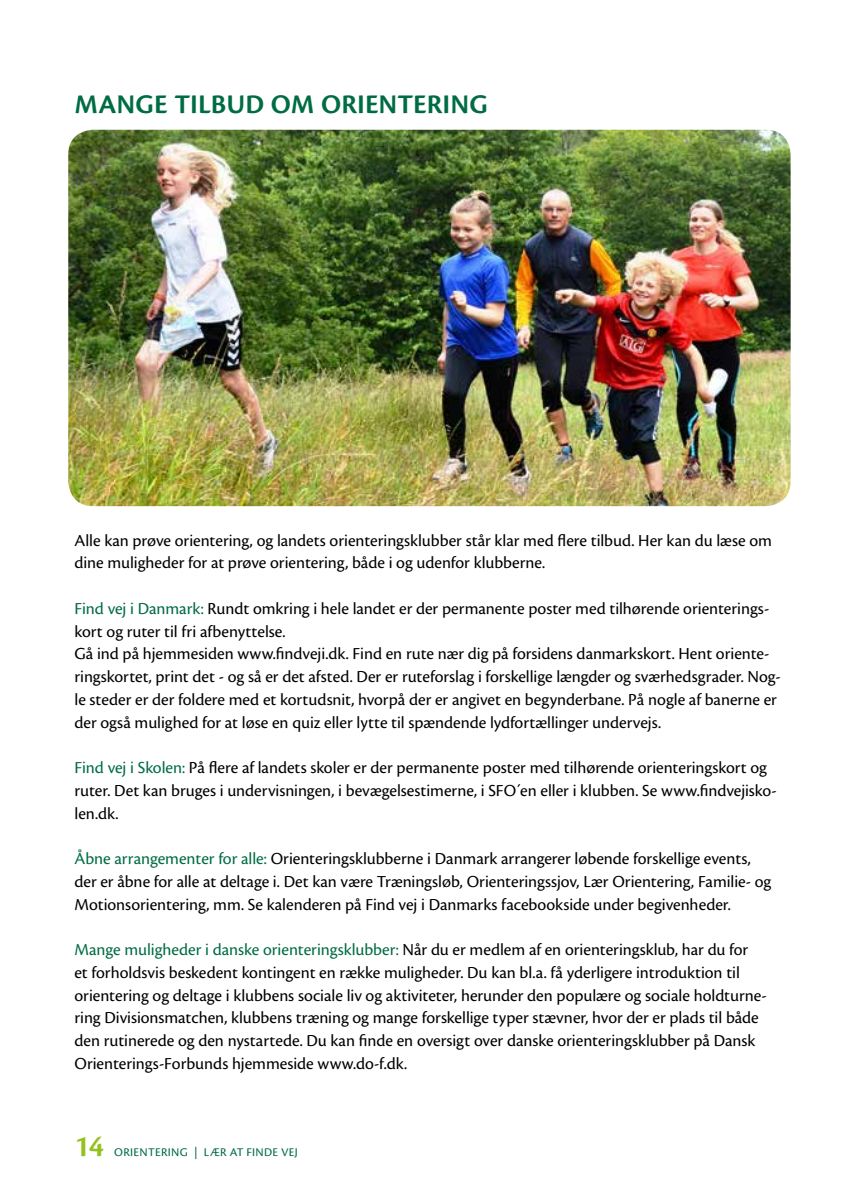
<style>
.page{position:relative;width:844px;height:1191px;background:#fff}
.page>*{position:absolute;margin:0;border:0;box-sizing:border-box;transform-origin:0 0}
.t1{font:600 31.5px "Cronos Pro";color:#95c11f}
.t2{font:28px "Cronos Pro Semibold Capt";letter-spacing:.005em;color:#006c43}
.t3{font:17.5px/22.8px "Cronos Pro";color:#000}
.t4{font:12.25px "Cronos Pro Capt";letter-spacing:.025em;color:#006c43}
.s1{color:#006c43}
</style>
<div class="page">
<img style="left:68px;top:130px;width:722px;height:376px">
<h2 class="t2" style="left:75px;top:88px;width:414px">MANGE TILBUD OM ORIENTERING</h2>
<p class="t3" style="left:74px;top:529px;width:699px">Alle kan prøve orientering, og landets orienteringsklubber står klar med flere tilbud. Her kan du læse om dine muligheder for at prøve orientering, både i og udenfor klubberne.</p>
<p class="t3" style="left:74px;top:597px;width:707px"><span class="s1">Find vej i Danmark:</span> Rundt omkring i hele landet er der permanente poster med tilhørende orienterings&shy;kort og ruter til fri afbenyttelse.<br>Gå ind på hjemmesiden www.findveji.dk. Find en rute nær dig på forsidens danmarkskort. Hent oriente&shy;ringskortet, print det - og så er det afsted. Der er ruteforslag i forskellige længder og sværhedsgrader. Nog&shy;le steder er der foldere med et kortudsnit, hvorpå der er angivet en begynderbane. På nogle af banerne er der også mulighed for at løse en quiz eller lytte til spændende lydfortællinger undervejs.</p>
<p class="t3" style="left:74px;top:756px;width:703px"><span class="s1">Find vej i Skolen:</span> På flere af landets skoler er der permanente poster med tilhørende orienteringskort og ruter. Det kan bruges i undervisningen, i bevægelsestimerne, i SFO´en eller i klubben. Se www.findvejisko&shy;len.dk.</p>
<p class="t3" style="left:74px;top:847px;width:698px"><span class="s1">Åbne arrangementer for alle:</span> Orienteringsklubberne i Danmark arrangerer løbende forskellige events, der er åbne for alle at deltage i. Det kan være Træningsløb, Orienteringssjov, Lær Orientering, Familie- og<br>Motionsorientering, mm. Se kalenderen på Find vej i Danmarks facebookside under begivenheder.</p>
<p class="t3" style="left:74px;top:938px;width:693px"><span class="s1">Mange muligheder i danske orienteringsklubber:</span> Når du er medlem af en orienteringsklub, har du for<br>et forholdsvis beskedent kontingent en række muligheder. Du kan bl.a. få yderligere introduktion til orientering og deltage i klubbens sociale liv og aktiviteter, herunder den populære og sociale holdturne&shy;ring Divisionsmatchen, klubbens træning og mange forskellige typer stævner, hvor der er plads til både den rutinerede og den nystartede. Du kan finde en oversigt over danske orienteringsklubber på Dansk Orienterings-Forbunds hjemmeside www.do-f.dk.</p>
<h1 class="t1" style="left:75px;top:1128px;width:31px">14</h1>
<p class="t4" style="left:114px;top:1145px;width:185px">ORIENTERING | LÆR AT FINDE VEJ</p>
</div>
